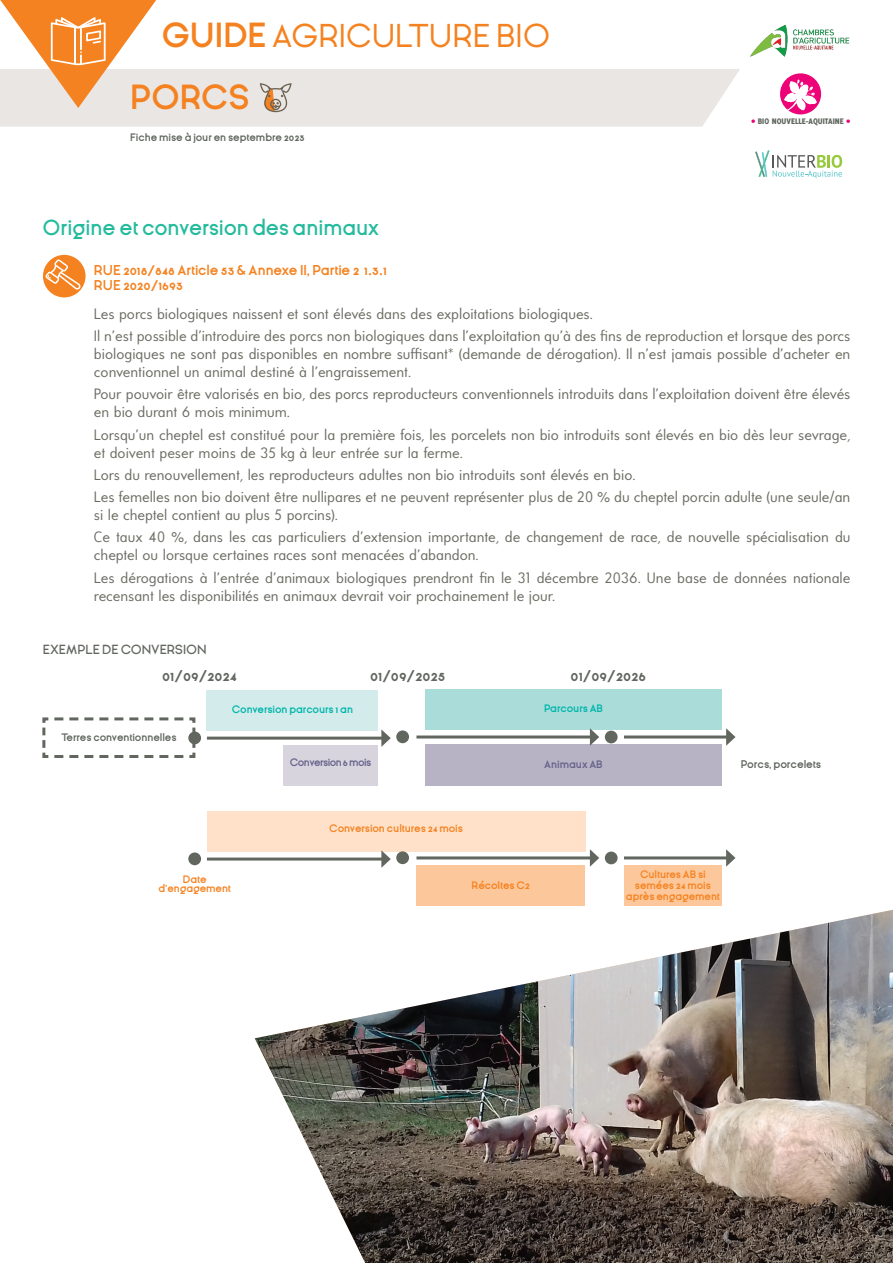
<style>
.page{position:relative;width:893px;height:1263px;background:#fff}
.page>*{position:absolute;margin:0;border:0;box-sizing:border-box;transform-origin:0 0}
.t1{font:33px "Ginora Sans";color:#f58220}
.t2{font:700 33px "Ginora Sans";letter-spacing:-.005em;color:#f58220}
.t3{font:600 21px "Ginora Sans";letter-spacing:-.01em;color:#24bb9d}
.t4{font:15px/22.2px "Universalis ADF Std";color:#6b6c62}
.t5{font:700 15px "Ginora Sans";color:#61665f}
.t6{font:700 13.5px/15px "Ginora Sans";color:#f58220}
.t7{font:600 12.75px "Ginora Sans";color:#61665f}
.t8{font:700 10.5px "Ginora Sans";color:#61665f}
.t9{font:700 10.2px/11.2px "Ginora Sans";letter-spacing:-.01em;color:#f58220;text-align:center}
.t10{font:700 10.2px "Ginora Sans";letter-spacing:-.01em;color:#61665f}
.t11{font:700 10.2px "Ginora Sans";color:#00b5ac}
.t12{font:700 10.2px "Ginora Sans";letter-spacing:-.005em;color:#67638b}
.t13{font:800 8.85px "Delicious";color:#5e645b}
.s1{font-weight:700}
.s2{color:#ed0277}
</style>
<div class="page">
<div style="left:43px;top:255px;width:43px;height:42px;background:#f58220;border-radius:50%"></div>
<svg style="left:45px;top:259px;width:36px;height:33px"></svg>
<img style="left:255px;top:910px;width:638px;height:353px">
<svg style="left:0;top:0;width:740px;height:126px"></svg>
<div style="left:283px;top:745px;width:95px;height:41px;background:#d7d4de"></div>
<div style="left:425px;top:744px;width:297px;height:42px;background:#b7b2c4"></div>
<svg style="left:42px;top:717px;width:155px;height:41px"></svg>
<div style="left:188px;top:731px;width:13px;height:13px;background:#61665f;border-radius:50%"></div>
<hr style="left:207px;top:737px;width:177px;height:3px;background:#61665f">
<svg style="left:381px;top:729px;width:10px;height:18px"></svg>
<div style="left:207px;top:690px;width:171px;height:41px;background:#d3eceb"></div>
<div style="left:396px;top:730px;width:13px;height:13px;background:#61665f;border-radius:50%"></div>
<div style="left:425px;top:689px;width:297px;height:40px;background:#aadcd9"></div>
<hr style="left:624px;top:735px;width:105px;height:3px;background:#61665f">
<svg style="left:726px;top:728px;width:9px;height:18px"></svg>
<hr style="left:416px;top:735px;width:177px;height:3px;background:#61665f">
<svg style="left:590px;top:728px;width:9px;height:18px"></svg>
<div style="left:605px;top:731px;width:13px;height:12px;background:#61665f;border-radius:50%"></div>
<div style="left:207px;top:811px;width:378px;height:40px;background:#fee1c8"></div>
<div style="left:416px;top:865px;width:169px;height:41px;background:#fcc89b"></div>
<div style="left:188px;top:852px;width:13px;height:13px;background:#61665f;border-radius:50%"></div>
<hr style="left:207px;top:857px;width:177px;height:3px;background:#61665f">
<svg style="left:381px;top:850px;width:10px;height:18px"></svg>
<div style="left:396px;top:851px;width:13px;height:13px;background:#61665f;border-radius:50%"></div>
<hr style="left:624px;top:856px;width:105px;height:3px;background:#61665f">
<svg style="left:726px;top:849px;width:9px;height:18px"></svg>
<hr style="left:416px;top:856px;width:177px;height:3px;background:#61665f">
<svg style="left:590px;top:849px;width:9px;height:18px"></svg>
<div style="left:605px;top:851px;width:13px;height:13px;background:#61665f;border-radius:50%"></div>
<div style="left:624px;top:865px;width:98px;height:41px;background:#fcc89b"></div>
<svg style="left:780px;top:73px;width:41px;height:41px"></svg>
<svg style="left:755px;top:150px;width:87px;height:28px"></svg>
<img style="left:750px;top:25px;width:100px;height:32px">
<h1 class="t1" style="left:162px;top:18px;width:390px"><span class="s1">GUIDE</span> AGRICULTURE BIO</h1>
<h1 class="t2" style="left:130px;top:79px;width:121px">porcs</h1>
<p class="t10" style="left:130px;top:132px;width:176px">Fiche mise à jour en septembre 2023</p>
<p class="t13" style="left:751px;top:116px;width:100px"><span class="s2">•</span> BIO NOUVELLE-AQUITAINE <span class="s2">•</span></p>
<h2 class="t3" style="left:42px;top:216px;width:338px">Origine et conversion des animaux</h2>
<p class="t6" style="left:94px;top:263px;width:295px">RUE 2018/848 Article 53 &amp; Annexe II, Partie 2 1.3.1<br>RUE 2020/1693</p>
<p class="t4" style="left:94px;top:302px;width:758px">Les porcs biologiques naissent et sont élevés dans des exploitations biologiques.<br>Il n’est possible d’introduire des porcs non biologiques dans l’exploitation qu’à des fins de reproduction et lorsque des porcs</p>
<p class="t4" style="left:94px;top:345px;width:758px;line-height:18px">biologiques ne sont pas disponibles en nombre suffisant* (demande de dérogation). Il n’est jamais possible d’acheter en conventionnel un animal destiné à l’engraissement.</p>
<p class="t4" style="left:94px;top:385px;width:758px;line-height:18px">Pour pouvoir être valorisés en bio, des porcs reproducteurs conventionnels introduits dans l’exploitation doivent être élevés en bio durant 6 mois minimum.</p>
<p class="t4" style="left:94px;top:425px;width:758px;line-height:18px">Lorsqu’un cheptel est constitué pour la première fois, les porcelets non bio introduits sont élevés en bio dès leur sevrage, et doivent peser moins de 35 kg à leur entrée sur la ferme.</p>
<p class="t4" style="left:94px;top:463px;width:758px">Lors du renouvellement, les reproducteurs adultes non bio introduits sont élevés en bio.<br>Les femelles non bio doivent être nullipares et ne peuvent représenter plus de 20 % du cheptel porcin adulte (une seule/an</p>
<p class="t4" style="left:94px;top:504px;width:758px">si le cheptel contient au plus 5 porcins).<br>Ce taux 40 %, dans les cas particuliers d’extension importante, de changement de race, de nouvelle spécialisation du</p>
<p class="t4" style="left:94px;top:544px;width:758px">cheptel ou lorsque certaines races sont menacées d’abandon.<br>Les dérogations à l’entrée d’animaux biologiques prendront fin le 31 décembre 2036. Une base de données nationale</p>
<p class="t4" style="left:94px;top:584px;width:463px">recensant les disponibilités en animaux devrait voir prochainement le jour.</p>
<p class="t7" style="left:43px;top:643px;width:165px">Exemple de conversion</p>
<p class="t5" style="left:162px;top:668px;width:76px">01/09/2024</p>
<p class="t5" style="left:370px;top:668px;width:77px">01/09/2025</p>
<p class="t5" style="left:571px;top:668px;width:77px">01/09/2026</p>
<p class="t11" style="left:544px;top:703px;width:61px">Parcours AB</p>
<p class="t11" style="left:232px;top:704px;width:123px">Conversion parcours 1 an</p>
<p class="t10" style="left:61px;top:731px;width:117px">Terres conventionnelles</p>
<p class="t12" style="left:290px;top:757px;width:83px">Conversion 6 mois</p>
<p class="t12" style="left:544px;top:759px;width:60px">Animaux AB</p>
<p class="t9" style="left:329px;top:822px;width:135px">Conversion cultures 24 mois</p>
<p class="t9" style="left:158px;top:875px;width:74px;line-height:9px">Date d’engagement</p>
<p class="t9" style="left:626px;top:868px;width:96px">Cultures AB si semées 24 mois après engagement</p>
<p class="t9" style="left:472px;top:880px;width:60px">Récoltes C2</p>
<p class="t8" style="left:741px;top:759px;width:82px">Porcs, porcelets</p>
</div>
